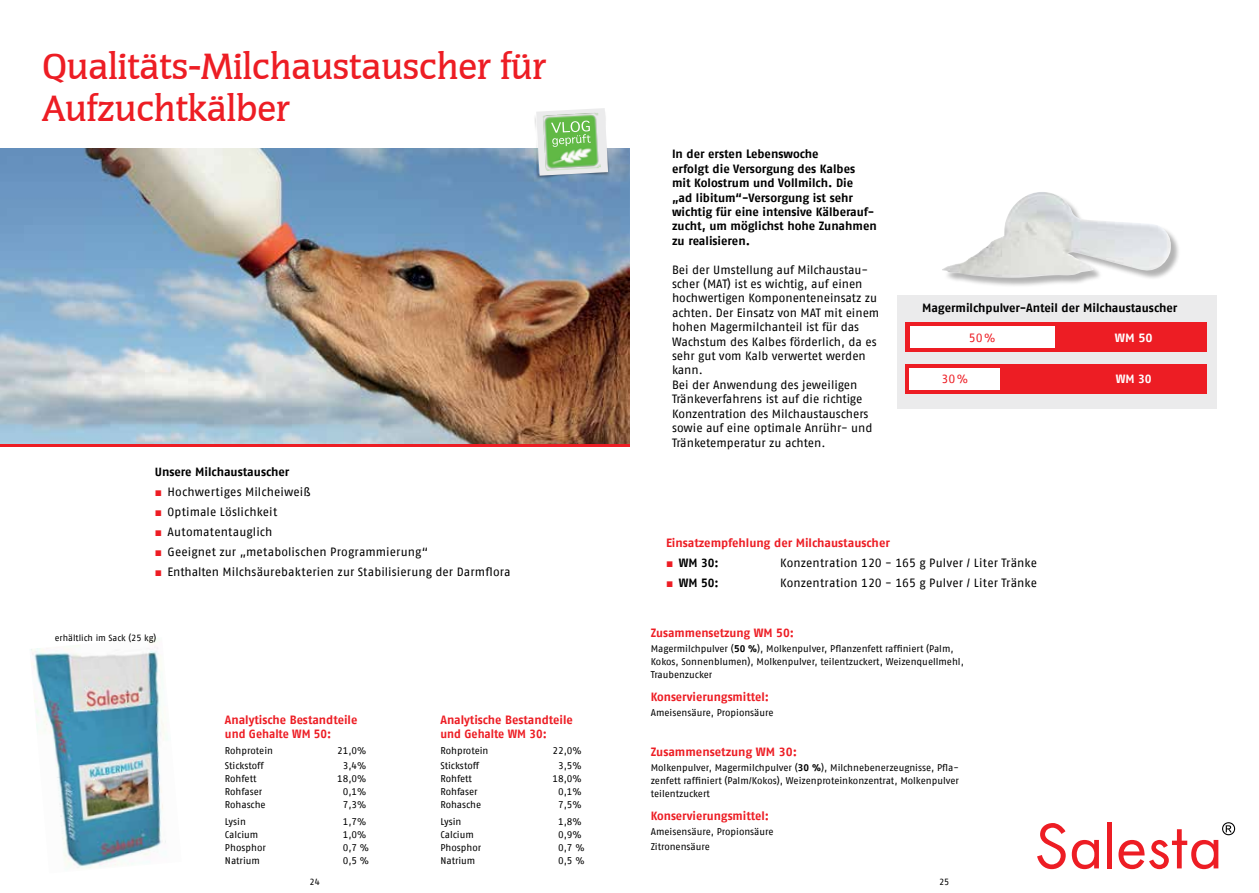
<style>
.page{position:relative;width:1259px;height:893px;background:#fff}
.page>*{position:absolute;margin:0;border:0;box-sizing:border-box;transform-origin:0 0}
.t1{font:500 34.5px/41.4px "Congress";color:#ed1d24}
.t2{font:12px/14.4px "Fago No Regular Tf";color:#000}
.t3{font:12px/14.4px "Fago No Bold Tf";color:#000}
.t4{font:12px/14.4px "Fago No Bold Tf";color:#ed1d24}
.t5{font:12px "Fago No Bold Tf";color:#fff}
.t6{font:12px "Fago No Regular Tf";color:#ed1d24}
.t7{font:9.75px/13px "Fago No Regular Tf";letter-spacing:-.005em;color:#000}
.t8{font:9px "Fago No Regular Tf";color:#000}
.s1{font-family:"Franklin Gothic";color:#ed1d24}
.s2{font-family:"Fago No Bold Tf"}
</style>
<div class="page">
<img style="left:30px;top:638px;width:139px;height:231px">
<img style="left:0;top:149px;width:629px;height:295px">
<hr style="left:0;top:444px;width:629px;height:2px;background:#ed1d24">
<img style="left:527px;top:117px;width:89px;height:71px">
<svg style="left:536px;top:108px;width:72px;height:68px"></svg>
<img style="left:542px;top:112px;width:59px;height:59px">
<div style="left:896px;top:295px;width:320px;height:113px;background:#ebebec"></div>
<div style="left:905px;top:322px;width:302px;height:30px;background:#ed1d24"></div>
<div style="left:909px;top:327px;width:145px;height:21px;background:#fff"></div>
<div style="left:905px;top:364px;width:302px;height:30px;background:#ed1d24"></div>
<div style="left:909px;top:368px;width:91px;height:22px;background:#fff"></div>
<div style="left:943px;top:193px;width:238px;height:95px;background:#000;opacity:.3"></div>
<img style="left:966px;top:200px;width:54px;height:61px">
<svg style="left:1037px;top:823px;width:28px;height:46px"></svg>
<svg style="left:1071px;top:840px;width:28px;height:29px"></svg>
<div style="left:1107px;top:822px;width:5px;height:46px;background:#ed1d24"></div>
<svg style="left:1118px;top:822px;width:117px;height:47px"></svg>
<h1 class="t1" style="left:43px;top:47px;width:504px">Qualitäts-Milchaustauscher für<br>Aufzuchtkälber</h1>
<p class="t3" style="left:155px;top:465px;width:136px">Unsere Milchaustauscher</p>
<p class="t2" style="left:155px;top:485px;width:157px"><span class="s1">■</span> Hochwertiges Milcheiweiß</p>
<p class="t2" style="left:155px;top:505px;width:124px"><span class="s1">■</span> Optimale Löslichkeit</p>
<p class="t2" style="left:155px;top:525px;width:119px"><span class="s1">■</span> Automatentauglich</p>
<p class="t2" style="left:155px;top:545px;width:275px"><span class="s1">■</span> Geeignet zur „metabolischen Programmierung“</p>
<p class="t2" style="left:155px;top:565px;width:357px"><span class="s1">■</span> Enthalten Milchsäurebakterien zur Stabilisierung der Darmflora</p>
<p class="t8" style="left:55px;top:633px;width:103px">erhältlich im Sack (25 kg)</p>
<p class="t4" style="left:225px;top:712px;width:134px">Analytische Bestandteile und Gehalte WM 50:</p>
<p class="t7" style="left:225px;top:743px;width:50px">Rohprotein</p>
<p class="t7" style="left:337px;top:743px;width:31px">21,0%</p>
<p class="t7" style="left:225px;top:759px;width:40px">Stickstoff</p>
<p class="t7" style="left:343px;top:759px;width:25px">3,4%</p>
<p class="t7" style="left:225px;top:772px;width:33px">Rohfett</p>
<p class="t7" style="left:337px;top:772px;width:31px">18,0%</p>
<p class="t7" style="left:225px;top:785px;width:39px">Rohfaser</p>
<p class="t7" style="left:343px;top:785px;width:25px">0,1%</p>
<p class="t7" style="left:225px;top:798px;width:42px">Rohasche</p>
<p class="t7" style="left:343px;top:798px;width:25px">7,3%</p>
<p class="t7" style="left:225px;top:815px;width:22px">Lysin</p>
<p class="t7" style="left:343px;top:815px;width:25px">1,7%</p>
<p class="t7" style="left:225px;top:828px;width:35px">Calcium</p>
<p class="t7" style="left:343px;top:828px;width:25px">1,0%</p>
<p class="t7" style="left:225px;top:841px;width:42px">Phosphor</p>
<p class="t7" style="left:343px;top:841px;width:28px">0,7 %</p>
<p class="t7" style="left:225px;top:854px;width:36px">Natrium</p>
<p class="t7" style="left:343px;top:854px;width:28px">0,5 %</p>
<p class="t8" style="left:309px;top:876px;width:12px">24</p>
<p class="t4" style="left:440px;top:712px;width:134px">Analytische Bestandteile und Gehalte WM 30:</p>
<p class="t7" style="left:440px;top:743px;width:50px">Rohprotein</p>
<p class="t7" style="left:552px;top:743px;width:31px">22,0%</p>
<p class="t7" style="left:440px;top:759px;width:40px">Stickstoff</p>
<p class="t7" style="left:558px;top:759px;width:25px">3,5%</p>
<p class="t7" style="left:440px;top:772px;width:33px">Rohfett</p>
<p class="t7" style="left:552px;top:772px;width:31px">18,0%</p>
<p class="t7" style="left:440px;top:785px;width:39px">Rohfaser</p>
<p class="t7" style="left:558px;top:785px;width:25px">0,1%</p>
<p class="t7" style="left:440px;top:798px;width:42px">Rohasche</p>
<p class="t7" style="left:558px;top:798px;width:25px">7,5%</p>
<p class="t7" style="left:440px;top:815px;width:22px">Lysin</p>
<p class="t7" style="left:558px;top:815px;width:25px">1,8%</p>
<p class="t7" style="left:440px;top:828px;width:35px">Calcium</p>
<p class="t7" style="left:558px;top:828px;width:25px">0,9%</p>
<p class="t7" style="left:440px;top:841px;width:42px">Phosphor</p>
<p class="t7" style="left:558px;top:841px;width:28px">0,7 %</p>
<p class="t7" style="left:440px;top:854px;width:36px">Natrium</p>
<p class="t7" style="left:558px;top:854px;width:28px">0,5 %</p>
<p class="t3" style="left:672px;top:147px;width:206px">In der ersten Lebenswoche<br>erfolgt die Versorgung des Kalbes<br>mit Kolostrum und Vollmilch. Die<br>„ad libitum“-Versorgung ist sehr wichtig für eine intensive Kälberauf&shy;zucht, um möglichst hohe Zunahmen zu realisieren.</p>
<p class="t2" style="left:672px;top:262px;width:209px">Bei der Umstellung auf Milchaustau&shy;scher (MAT) ist es wichtig, auf einen hochwertigen Komponenteneinsatz zu achten. Der Einsatz von MAT mit einem hohen Magermilchanteil ist für das Wachstum des Kalbes förderlich, da es sehr gut vom Kalb verwertet werden kann.<br>Bei der Anwendung des jeweiligen Tränkeverfahrens ist auf die richtige Konzentration des Milchaustauschers sowie auf eine optimale Anrühr- und Tränketemperatur zu achten.</p>
<p class="t3" style="left:922px;top:300px;width:257px">Magermilchpulver-Anteil der Milchaustauscher</p>
<p class="t5" style="left:1114px;top:330px;width:39px">WM 50</p>
<p class="t6" style="left:941px;top:372px;width:28px">30%</p>
<p class="t6" style="left:968px;top:331px;width:28px">50%</p>
<p class="t5" style="left:1115px;top:372px;width:38px">WM 30</p>
<p class="t4" style="left:666px;top:536px;width:225px">Einsatzempfehlung der Milchaustauscher</p>
<p class="t3" style="left:666px;top:556px;width:54px"><span class="s1">■</span> WM 30:</p>
<p class="t2" style="left:780px;top:556px;width:258px">Konzentration 120 - 165 g Pulver / Liter Tränke</p>
<p class="t3" style="left:666px;top:576px;width:54px"><span class="s1">■</span> WM 50:</p>
<p class="t2" style="left:780px;top:576px;width:258px">Konzentration 120 - 165 g Pulver / Liter Tränke</p>
<p class="t4" style="left:651px;top:625px;width:145px">Zusammensetzung WM 50:</p>
<p class="t7" style="left:651px;top:642px;width:315px">Magermilchpulver (<span class="s2">50 %</span>), Molkenpulver, Pflanzenfett raffiniert (Palm,<br>Kokos, Sonnenblumen), Molkenpulver, teilentzuckert, Weizenquellmehl,<br>Traubenzucker</p>
<p class="t4" style="left:651px;top:689px;width:120px">Konservierungsmittel:</p>
<p class="t7" style="left:651px;top:706px;width:124px">Ameisensäure, Propionsäure</p>
<p class="t4" style="left:651px;top:744px;width:148px">Zusammensetzung WM 30:</p>
<p class="t7" style="left:651px;top:761px;width:310px;text-align:justify">Molkenpulver, Magermilchpulver (<span class="s2">30 %</span>), Milchnebenerzeugnisse, Pfla&shy;zenfett raffiniert (Palm/Kokos), Weizenproteinkonzentrat, Molkenpulver teilentzuckert</p>
<p class="t4" style="left:651px;top:808px;width:120px">Konservierungsmittel:</p>
<p class="t7" style="left:651px;top:824px;width:124px;line-height:15.1px">Ameisensäure, Propionsäure<br>Zitronensäure</p>
<p class="t8" style="left:939px;top:876px;width:12px">25</p>
</div>
